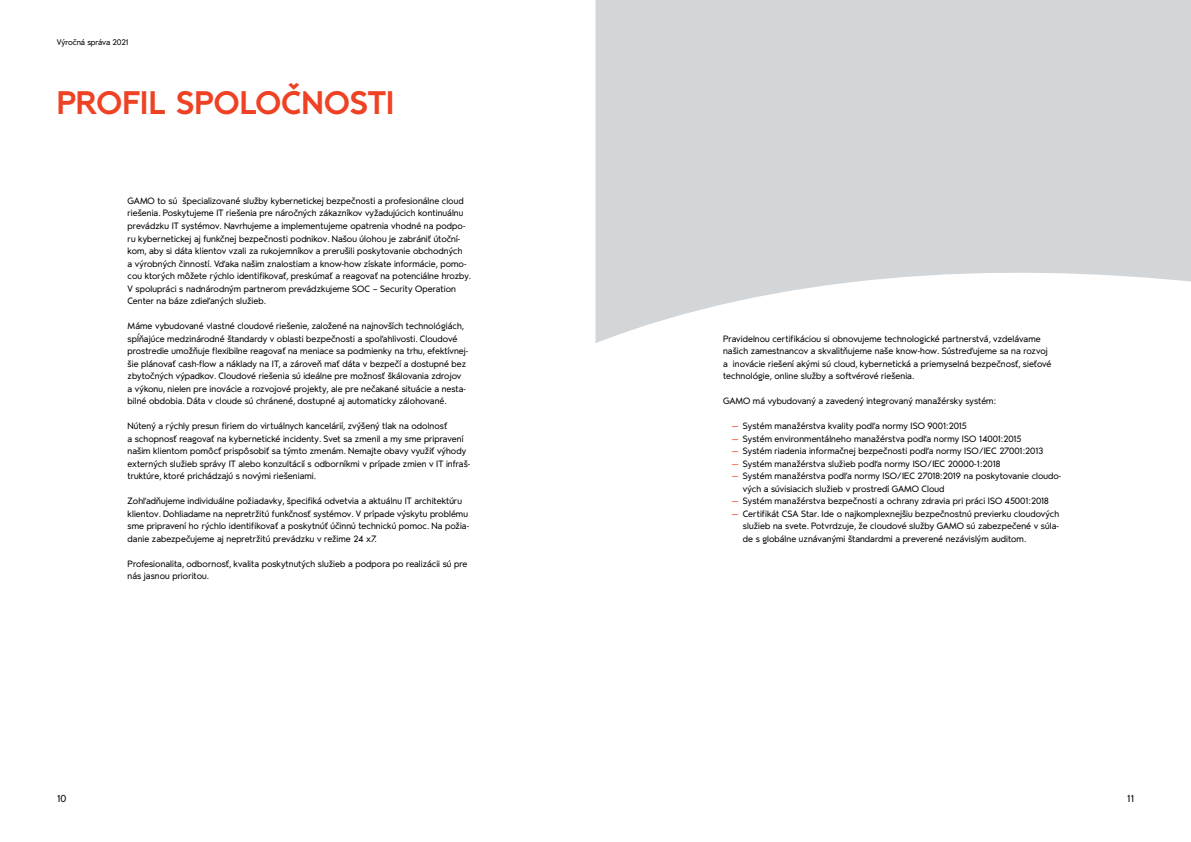
<style>
.page{position:relative;width:1191px;height:842px;background:#fff}
.page>*{position:absolute;margin:0;border:0;box-sizing:border-box;transform-origin:0 0}
.t1{font:32px "OC Format Sans Bd";letter-spacing:-.005em;color:#ef4123}
.t2{font:10px "OC Format Sans Rg";color:#000}
.t3{font:9px/12.5px "OC Format Sans Rg";letter-spacing:.01em;color:#000}
.t4{font:8px "OC Format Sans Rg";letter-spacing:-.005em;color:#000}
.s1{color:#ef4123}
</style>
<div class="page">
<svg style="left:595px;top:0;width:596px;height:343px;fill:#d2d6d9"></svg>
<p class="t4" style="left:57px;top:38px;width:73px">Výročná správa 2021</p>
<h1 class="t1" style="left:57px;top:83px;width:339px">PROFIL SPOLOČNOSTI</h1>
<p class="t3" style="left:128px;top:195px;width:345px">GAMO to sú špecializované služby kybernetickej bezpečnosti a profesionálne cloud riešenia. Poskytujeme IT riešenia pre náročných zákazníkov vyžadujúcich kontinuálnu prevádzku IT systémov. Navrhujeme a implementujeme opatrenia vhodné na podpo&shy;ru kybernetickej aj funkčnej bezpečnosti podnikov. Našou úlohou je zabrániť útoční&shy;kom, aby si dáta klientov vzali za rukojemníkov a prerušili poskytovanie obchodných<br>a výrobných činností. Vďaka našim znalostiam a know-how získate informácie, pomo&shy;cou ktorých môžete rýchlo identifikovať, preskúmať a reagovať na potenciálne hrozby.<br>V spolupráci s nadnárodným partnerom prevádzkujeme SOC – Security Operation Center na báze zdieľaných služieb.</p>
<p class="t3" style="left:128px;top:320px;width:342px">Máme vybudované vlastné cloudové riešenie, založené na najnovších technológiách, spĺňajúce medzinárodné štandardy v oblasti bezpečnosti a spoľahlivosti. Cloudové prostredie umožňuje flexibilne reagovať na meniace sa podmienky na trhu, efektívnej&shy;šie plánovať cash-flow a náklady na IT, a zároveň mať dáta v bezpečí a dostupné bez zbytočných výpadkov. Cloudové riešenia sú ideálne pre možnosť škálovania zdrojov a výkonu, nielen pre inovácie a rozvojové projekty, ale pre nečakané situácie a nesta&shy;bilné obdobia. Dáta v cloude sú chránené, dostupné aj automaticky zálohované.</p>
<p class="t3" style="left:128px;top:420px;width:344px">Nútený a rýchly presun firiem do virtuálnych kancelárií, zvýšený tlak na odolnosť<br>a schopnosť reagovať na kybernetické incidenty. Svet sa zmenil a my sme pripravení našim klientom pomôcť prispôsobiť sa týmto zmenám. Nemajte obavy využiť výhody externých služieb správy IT alebo konzultácií s odborníkmi v prípade zmien v IT infraš&shy;truktúre, ktoré prichádzajú s novými riešeniami.</p>
<p class="t3" style="left:128px;top:495px;width:343px">Zohľadňujeme individuálne požiadavky, špecifiká odvetvia a aktuálnu IT architektúru klientov. Dohliadame na nepretržitú funkčnosť systémov. V prípade výskytu problému sme pripravení ho rýchlo identifikovať a poskytnúť účinnú technickú pomoc. Na požia&shy;danie zabezpečujeme aj nepretržitú prevádzku v režime 24 x7.</p>
<p class="t3" style="left:128px;top:557px;width:341px">Profesionalita, odbornosť, kvalita poskytnutých služieb a podpora po realizácii sú pre nás jasnou prioritou.</p>
<p class="t3" style="left:723px;top:332px;width:330px">Pravidelnou certifikáciou si obnovujeme technologické partnerstvá, vzdelávame našich zamestnancov a skvalitňujeme naše know-how. Sústreďujeme sa na rozvoj a inovácie riešení akými sú cloud, kybernetická a priemyselná bezpečnosť, sieťové technológie, online služby a softvérové riešenia.</p>
<p class="t3" style="left:723px;top:395px;width:274px">GAMO má vybudovaný a zavedený integrovaný manažérsky systém:</p>
<p class="t3" style="left:731px;top:420px;width:236px"><span class="s1">—</span> Systém manažérstva kvality podľa normy ISO 9001:2015</p>
<p class="t3" style="left:731px;top:432px;width:291px"><span class="s1">—</span> Systém environmentálneho manažérstva podľa normy ISO 14001:2015</p>
<p class="t3" style="left:731px;top:445px;width:313px"><span class="s1">—</span> Systém riadenia informačnej bezpečnosti podľa normy ISO/IEC 27001:2013</p>
<p class="t3" style="left:731px;top:457px;width:270px"><span class="s1">—</span> Systém manažérstva služieb podľa normy ISO/IEC 20000-1:2018</p>
<p class="t3" style="left:743px;top:470px;width:320px;text-indent:-11px"><span class="s1">—</span> Systém manažérstva podľa normy ISO/IEC 27018:2019 na poskytovanie cloudo&shy;vých a súvisiacich služieb v prostredí GAMO Cloud</p>
<p class="t3" style="left:731px;top:495px;width:319px"><span class="s1">—</span> Systém manažérstva bezpečnosti a ochrany zdravia pri práci ISO 45001:2018</p>
<p class="t3" style="left:743px;top:507px;width:318px;text-align:justify;text-indent:-11px"><span class="s1">—</span> Certifikát CSA Star. Ide o najkomplexnejšiu bezpečnostnú previerku cloudových služieb na svete. Potvrdzuje, že cloudové služby GAMO sú zabezpečené v súla&shy;de s globálne uznávanými štandardmi a preverené nezávislým auditom.</p>
<p class="t2" style="left:57px;top:792px;width:11px">10</p>
<p class="t2" style="left:1126px;top:792px;width:9px">11</p>
</div>
